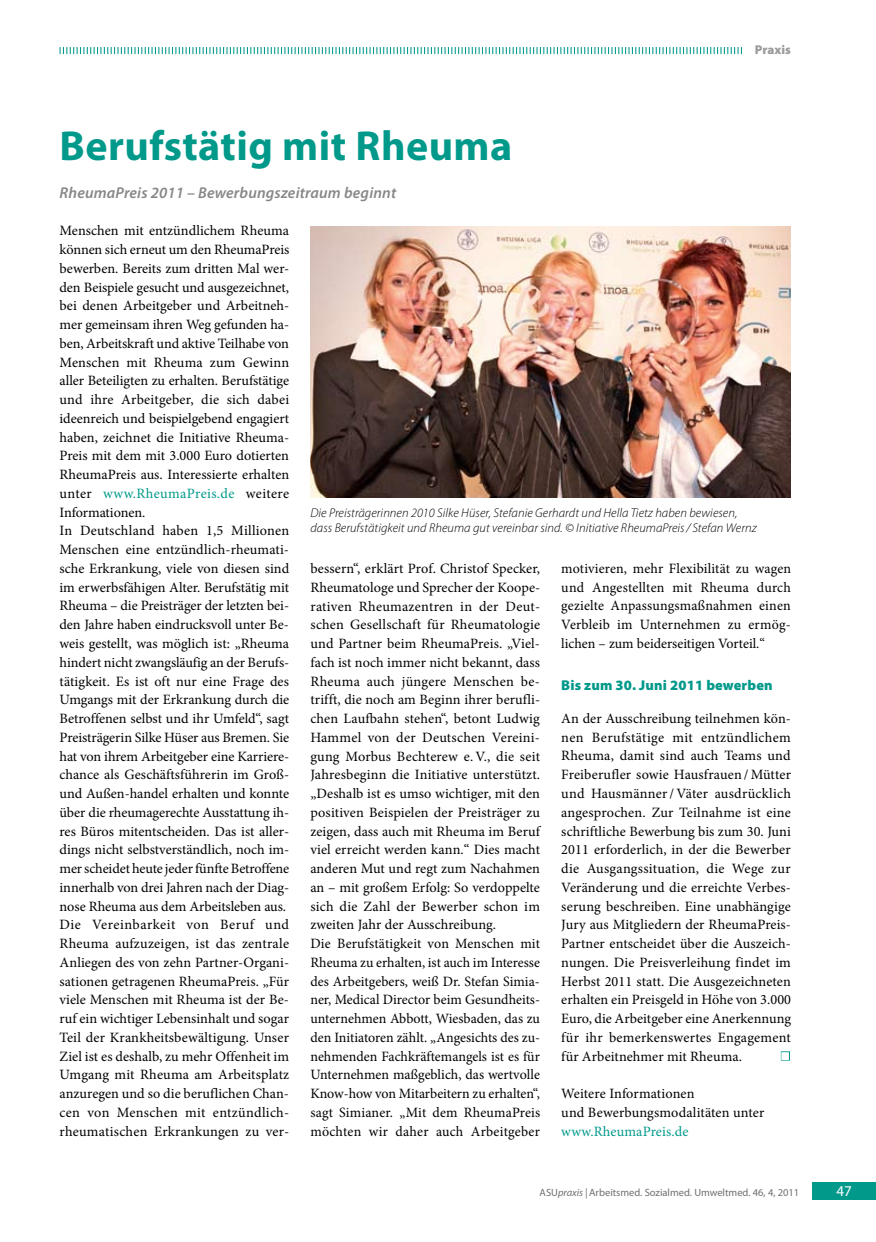
<style>
.page{position:relative;width:876px;height:1242px;background:#fff}
.page>*{position:absolute;margin:0;border:0;box-sizing:border-box;transform-origin:0 0}
.t1{font:700 42px "Myriad Pro";letter-spacing:.01em;color:#00998a}
.t2{font:27px "Minion Pro";color:#fff}
.t3{font:italic 600 15.75px "Myriad Pro";letter-spacing:.01em;color:#868786}
.t4{font:15px "Myriad Pro";color:#fff}
.t5{font:14.25px/18.8px "Minion Pro";color:#000}
.t6{font:900 14.25px "Myriad Pro";letter-spacing:.01em;color:#00998a}
.t7{font:14.25px "Minion Pro";letter-spacing:.01em;color:#00998a}
.t8{font:italic 300 12.75px/15px "Myriad Pro";letter-spacing:.005em;color:#000}
.t9{font:900 12.75px "Myriad Pro";color:#9c9c9c}
.t10{font:10.5px "Myriad Pro";color:#6f6f6e}
.s1{color:#00998a}
.s2{font-style:italic}
</style>
<div class="page">
<div style="left:812px;top:1182px;width:64px;height:17px;background:#00998a"></div>
<svg style="left:60px;top:47px;width:682px;height:7px"></svg>
<div style="left:781px;top:1051px;width:9px;height:9px;border:2px solid #00998a"></div>
<img style="left:310px;top:226px;width:481px;height:272px">
<h1 class="t1" style="left:60px;top:119px;width:454px">Berufstätig mit Rheuma</h1>
<p class="t3" style="left:60px;top:182px;width:338px">RheumaPreis 2011 – Bewerbungszeitraum beginnt</p>
<p class="t9" style="left:755px;top:41px;width:37px">Praxis</p>
<p class="t5" style="left:60px;top:221px;width:231px">Menschen mit entzündlichem Rheuma können sich erneut um den RheumaPreis bewerben. Bereits zum dritten Mal wer&shy;den Beispiele gesucht und ausgezeichnet, bei denen Arbeitgeber und Arbeitneh&shy;mer gemeinsam ihren Weg gefunden ha&shy;ben, Arbeitskraft und aktive Teilhabe von Menschen mit Rheuma zum Gewinn aller Beteiligten zu erhalten. Berufstätige und ihre Arbeitgeber, die sich dabei ideenreich und beispielgebend engagiert haben, zeichnet die Initiative Rheuma-Preis mit dem mit 3.000 Euro dotierten RheumaPreis aus. Interessierte erhalten unter <span class="s1">www.RheumaPreis.de</span> weitere Informationen.<br>In Deutschland haben 1,5 Millionen Menschen eine entzündlich-rheumati&shy;sche Erkrankung, viele von diesen sind im erwerbsfähigen Alter. Berufstätig mit Rheuma – die Preisträger der letzten bei&shy;den Jahre haben eindrucksvoll unter Be&shy;weis gestellt, was möglich ist: „Rheuma hindert nicht zwangsläufig an der Berufs&shy;tätigkeit. Es ist oft nur eine Frage des Umgangs mit der Erkrankung durch die Betroffenen selbst und ihr Umfeld“, sagt Preisträgerin Silke Hüser aus Bremen. Sie hat von ihrem Arbeitgeber eine Karriere&shy;chance als Geschäftsführerin im Groß&shy;und Außen-handel erhalten und konnte über die rheumagerechte Ausstattung ih&shy;res Büros mitentscheiden. Das ist aller&shy;dings nicht selbstverständlich, noch im&shy;mer scheidet heute jeder fünfte Betroffene innerhalb von drei Jahren nach der Diag&shy;nose Rheuma aus dem Arbeitsleben aus.<br>Die Vereinbarkeit von Beruf und Rheuma aufzuzeigen, ist das zentrale Anliegen des von zehn Partner-Organi&shy;sationen getragenen RheumaPreis. „Für viele Menschen mit Rheuma ist der Be&shy;ruf ein wichtiger Lebensinhalt und sogar Teil der Krankheitsbewältigung. Unser Ziel ist es deshalb, zu mehr Offenheit im Umgang mit Rheuma am Arbeitsplatz anzuregen und so die beruflichen Chan&shy;cen von Menschen mit entzündlich&shy;rheumatischen Erkrankungen zu ver-</p>
<p class="t8" style="left:310px;top:505px;width:448px">Die Preisträgerinnen 2010 Silke Hüser, Stefanie Gerhardt und Hella Tietz haben bewiesen, dass Berufstätigkeit und Rheuma gut vereinbar sind. © Initiative RheumaPreis/ Stefan Wernz</p>
<p class="t5" style="left:310px;top:559px;width:231px">bessern“, erklärt Prof. Christof Specker, Rheumatologe und Sprecher der Koope&shy;rativen Rheumazentren in der Deut&shy;schen Gesellschaft für Rheumatologie und Partner beim RheumaPreis. „Viel&shy;fach ist noch immer nicht bekannt, dass Rheuma auch jüngere Menschen be&shy;trifft, die noch am Beginn ihrer berufli&shy;chen Laufbahn stehen“, betont Ludwig Hammel von der Deutschen Vereini&shy;gung Morbus Bechterew e. V., die seit Jahresbeginn die Initiative unterstützt. „Deshalb ist es umso wichtiger, mit den positiven Beispielen der Preisträger zu zeigen, dass auch mit Rheuma im Beruf viel erreicht werden kann.“ Dies macht anderen Mut und regt zum Nachahmen an – mit großem Erfolg: So verdoppelte sich die Zahl der Bewerber schon im zweiten Jahr der Ausschreibung.<br>Die Berufstätigkeit von Menschen mit Rheuma zu erhalten, ist auch im Interesse des Arbeitgebers, weiß Dr. Stefan Simia&shy;ner, Medical Director beim Gesundheits&shy;unternehmen Abbott, Wiesbaden, das zu den Initiatoren zählt. „Angesichts des zu&shy;nehmenden Fachkräftemangels ist es für Unternehmen maßgeblich, das wertvolle Know-how von Mitarbeitern zu erhalten“, sagt Simianer. „Mit dem RheumaPreis möchten wir daher auch Arbeitgeber</p>
<p class="t5" style="left:561px;top:559px;width:231px;text-align:justify">motivieren, mehr Flexibilität zu wagen und Angestellten mit Rheuma durch gezielte Anpassungsmaßnahmen einen Verbleib im Unternehmen zu ermög&shy;lichen – zum beiderseitigen Vorteil.“</p>
<p class="t6" style="left:561px;top:676px;width:213px">Bis zum 30. Juni 2011 bewerben</p>
<p class="t5" style="left:561px;top:709px;width:231px;text-align:justify">An der Ausschreibung teilnehmen kön&shy;nen Berufstätige mit entzündlichem Rheuma, damit sind auch Teams und Freiberufler sowie Hausfrauen /Mütter und Hausmänner/ Väter ausdrücklich angesprochen. Zur Teilnahme ist eine schriftliche Bewerbung bis zum 30. Juni 2011 erforderlich, in der die Bewerber die Ausgangssituation, die Wege zur Veränderung und die erreichte Verbes&shy;serung beschreiben. Eine unabhängige Jury aus Mitgliedern der RheumaPreis-Partner entscheidet über die Auszeich&shy;nungen. Die Preisverleihung findet im Herbst 2011 statt. Die Ausgezeichneten erhalten ein Preisgeld in Höhe von 3.000<br>Euro, die Arbeitgeber eine Anerkennung für ihr bemerkenswertes Engagement für Arbeitnehmer mit Rheuma.</p>
<h2 class="t2" style="left:780px;top:1036px;width:12px">■</h2>
<p class="t5" style="left:561px;top:1084px;width:205px">Weitere Informationen<br>und Bewerbungsmodalitäten unter</p>
<p class="t7" style="left:561px;top:1121px;width:129px">www.RheumaPreis.de</p>
<p class="t10" style="left:540px;top:1186px;width:261px">ASU<span class="s2">praxis |</span> Arbeitsmed. Sozialmed. Umweltmed. 46, 4, 2011</p>
<p class="t4" style="left:836px;top:1181px;width:17px">47</p>
</div>
